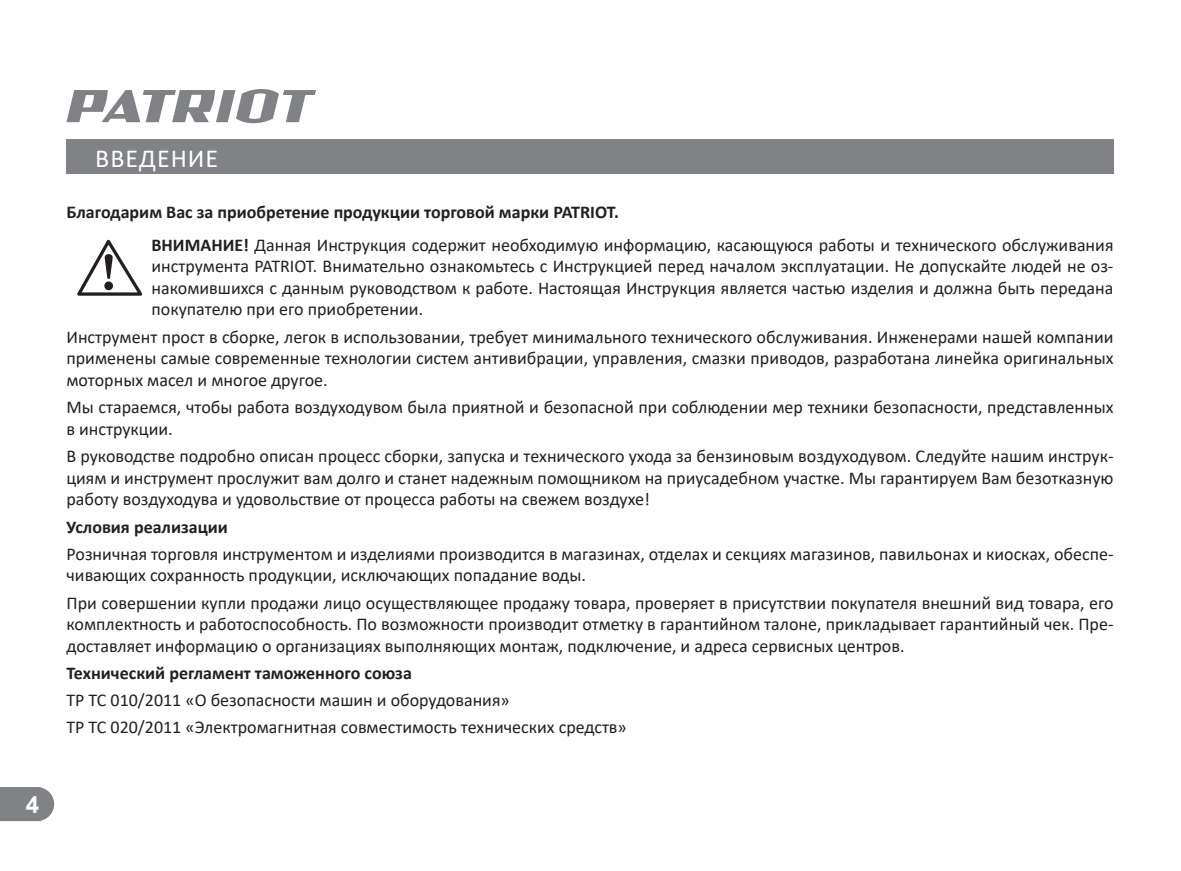
<style>
.page{position:relative;width:1181px;height:871px;background:#fff}
.page>*{position:absolute;margin:0;border:0;box-sizing:border-box;transform-origin:0 0}
.t1{font:26px "Calibri";letter-spacing:.04em;color:#fff}
.t2{font:700 24px "Arial";color:#fff}
.t3{font:18px/21.6px "Calibri";color:#231f20}
.t4{font:700 18px "Calibri";color:#231f20}
.s1{font-weight:700}
</style>
<div class="page">
<svg style="left:0;top:787px;width:54px;height:34px;background:#888a8d"></svg>
<svg style="left:66px;top:89px;width:250px;height:34px"></svg>
<div style="left:66px;top:140px;width:1047px;height:34px;background:#808285"></div>
<svg style="left:77px;top:240px;width:66px;height:56px"></svg>
<h2 class="t2" style="left:26px;top:787px;width:15px">4</h2>
<h1 class="t1" style="left:95px;top:140px;width:124px">ВВЕДЕНИЕ</h1>
<p class="t3" style="left:151px;top:195px;width:963px;line-height:33px;text-indent:-85px"><span class="s1">Благодарим Вас за приобретение продукции торговой марки PATRIOT.<br>ВНИМАНИЕ!</span> Данная Инструкция содержит необходимую информацию, касающуюся работы и технического обслуживания</p>
<p class="t3" style="left:151px;top:255px;width:963px;text-align:justify">инструмента PATRIOT. Внимательно ознакомьтесь с Инструкцией перед началом эксплуатации. Не допускайте людей не оз&shy;накомившихся с данным руководством к работе. Настоящая Инструкция является частью изделия и должна быть передана покупателю при его приобретении.</p>
<p class="t3" style="left:66px;top:325px;width:1048px;text-align:justify">Инструмент прост в сборке, легок в использовании, требует минимального технического обслуживания. Инженерами нашей компании применены самые современные технологии систем антивибрации, управления, смазки приводов, разработана линейка оригинальных моторных масел и многое другое.</p>
<p class="t3" style="left:66px;top:396px;width:1048px">Мы стараемся, чтобы работа воздуходувом была приятной и безопасной при соблюдении мер техники безопасности, представленных в инструкции.</p>
<p class="t3" style="left:66px;top:445px;width:1048px;text-align:justify">В руководстве подробно описан процесс сборки, запуска и технического ухода за бензиновым воздуходувом. Следуйте нашим инструк&shy;циям и инструмент прослужит вам долго и станет надежным помощником на приусадебном участке. Мы гарантируем Вам безотказную работу воздуходува и удовольствие от процесса работы на свежем воздухе!</p>
<p class="t4" style="left:66px;top:514px;width:163px">Условия реализации</p>
<p class="t3" style="left:66px;top:542px;width:1048px">Розничная торговля инструментом и изделиями производится в магазинах, отделах и секциях магазинов, павильонах и киосках, обеспе&shy;чивающих сохранность продукции, исключающих попадание воды.</p>
<p class="t3" style="left:66px;top:591px;width:1048px;text-align:justify">При совершении купли продажи лицо осуществляющее продажу товара, проверяет в присутствии покупателя внешний вид товара, его комплектность и работоспособность. По возможности производит отметку в гарантийном талоне, прикладывает гарантийный чек. Пре&shy;доставляет информацию о организациях выполняющих монтаж, подключение, и адреса сервисных центров.</p>
<p class="t4" style="left:66px;top:660px;width:347px">Технический регламент таможенного союза</p>
<p class="t3" style="left:66px;top:687px;width:562px;line-height:26.2px">ТР ТС 010/2011 «О безопасности машин и оборудования»<br>ТР ТС 020/2011 «Электромагнитная совместимость технических средств»</p>
</div>
